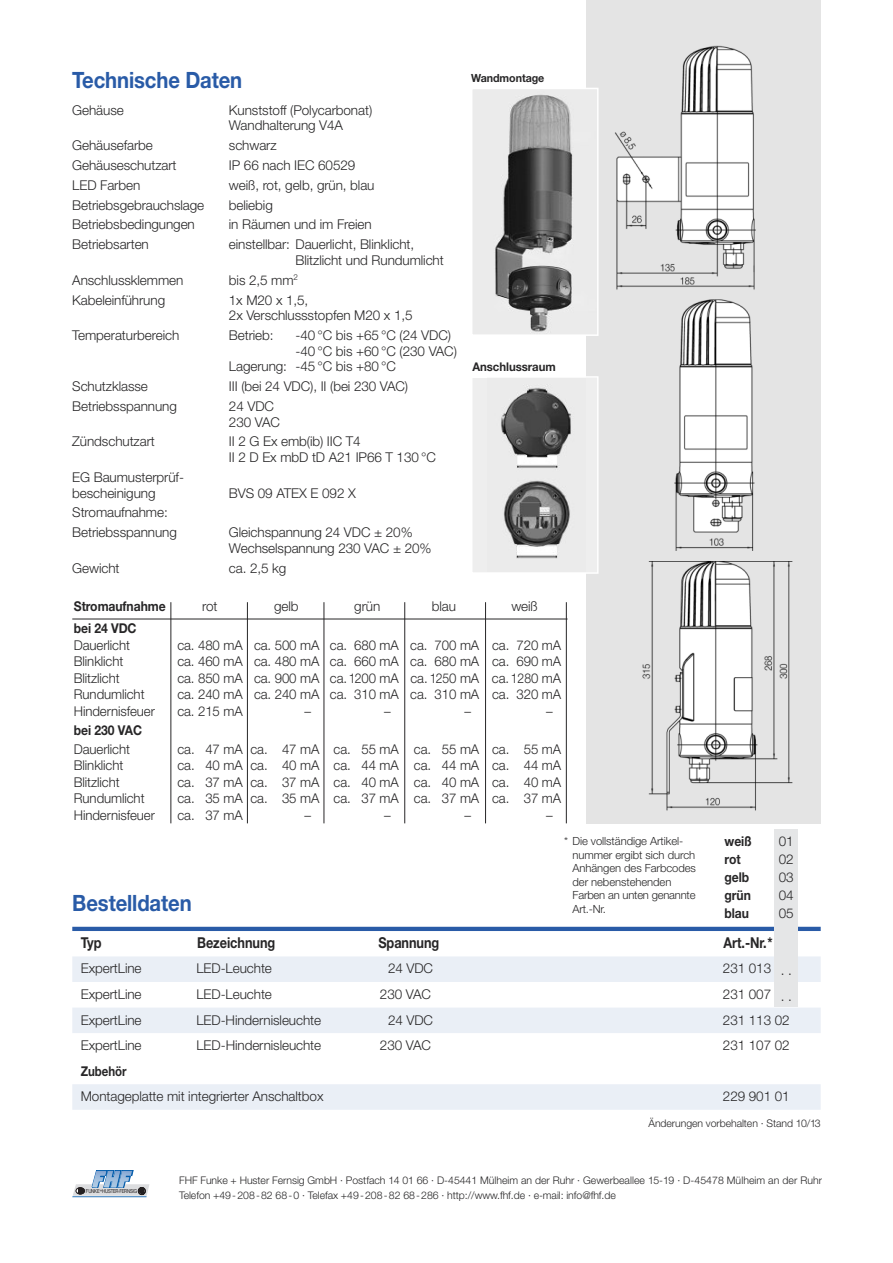
<style>
.page{position:relative;width:893px;height:1263px;background:#fff}
.page>*{position:absolute;margin:0;border:0;box-sizing:border-box;transform-origin:0 0}
.t1{font:700 22.5px "Helvetica Neue";letter-spacing:-.005em;color:#295ba7;scale:.9 1}
.t2{font:700 15px "Helvetica Neue";letter-spacing:-.005em;color:#272627;scale:.85 1}
.t3{font:300 13.5px/15.6px "Helvetica Neue";letter-spacing:-.005em;color:#272627}
.t4{font:700 13.5px "Helvetica Neue";letter-spacing:-.005em;color:#272627;scale:.9 1}
.t5{font:700 13.5px "Helvetica Neue";letter-spacing:-.005em;color:#272627;scale:.85 1}
.t6{font:700 12px "Helvetica Neue";letter-spacing:-.005em;color:#272627;scale:.95 1}
.t7{font:300 11.25px/13.5px "Helvetica Neue";letter-spacing:-.005em;color:#272627}
.t8{font:700 11.25px "Helvetica Neue";letter-spacing:-.005em;color:#272627;scale:.95 1}
.t9{font:300 10.5px/14.9px "Helvetica Neue";letter-spacing:-.005em;color:#272627}
.t10{font:5.55px "Helvetica Neue";letter-spacing:-.05em;color:#231f20;scale:.8 1}
</style>
<div class="page">
<div style="left:72px;top:1170px;width:83px;height:31px;background:linear-gradient(to right,#fff,#fff)"></div>
<hr style="left:72px;top:1196px;width:75px;height:1px;background:#015bab">
<svg style="left:73px;top:1170px;width:76px;height:26px"></svg>
<div style="left:76px;top:1188px;width:9px;height:6px;border:1px solid #231f20;border-radius:50%"></div>
<hr style="left:72px;top:927px;width:749px;height:4px;background:#295ba7">
<div style="left:72px;top:956px;width:749px;height:26px;background:#eaeff6"></div>
<div style="left:72px;top:1007px;width:749px;height:26px;background:#eaeff6"></div>
<div style="left:72px;top:1084px;width:749px;height:26px;background:#eaeff6"></div>
<img style="left:587px;top:0;width:234px;height:823px">
<hr style="left:72px;top:619px;width:496px;height:1px;background:#272627">
<hr style="left:171px;top:602px;width:1px;height:221px;background:#272627">
<hr style="left:247px;top:602px;width:1px;height:221px;background:#272627">
<hr style="left:324px;top:602px;width:1px;height:221px;background:#272627">
<hr style="left:404px;top:602px;width:1px;height:221px;background:#272627">
<hr style="left:485px;top:602px;width:1px;height:221px;background:#272627">
<hr style="left:566px;top:602px;width:1px;height:221px;background:#272627">
<div style="left:774px;top:829px;width:24px;height:177px;background:#e5e6e7"></div>
<div style="left:472px;top:378px;width:125px;height:194px;background:#eee"></div>
<img style="left:501px;top:386px;width:70px;height:173px">
<div style="left:471px;top:376px;width:128px;height:198px;border:2px solid #fff"></div>
<img style="left:474px;top:91px;width:122px;height:242px">
<div style="left:471px;top:88px;width:128px;height:248px;border:2px solid #fff"></div>
<h1 class="t1" style="left:72px;top:72px;width:190px">Technische Daten</h1>
<p class="t3" style="left:72px;top:103px;width:53px">Gehäuse</p>
<p class="t3" style="left:229px;top:103px;width:145px">Kunststoff (Polycarbonat)<br>Wandhalterung V4A</p>
<p class="t3" style="left:72px;top:139px;width:82px">Gehäusefarbe</p>
<p class="t3" style="left:229px;top:139px;width:49px">schwarz</p>
<p class="t3" style="left:72px;top:159px;width:106px">Gehäuseschutzart</p>
<p class="t3" style="left:229px;top:159px;width:128px">IP 66 nach IEC 60529</p>
<p class="t3" style="left:72px;top:178px;width:70px">LED Farben</p>
<p class="t3" style="left:229px;top:178px;width:147px">weiß, rot, gelb, grün, blau</p>
<p class="t3" style="left:72px;top:198px;width:133px">Betriebsgebrauchslage</p>
<p class="t3" style="left:229px;top:198px;width:45px">beliebig</p>
<p class="t3" style="left:72px;top:218px;width:124px">Betriebsbedingungen</p>
<p class="t3" style="left:229px;top:218px;width:144px">in Räumen und im Freien</p>
<p class="t3" style="left:72px;top:238px;width:78px">Betriebsarten</p>
<p class="t3" style="left:296px;top:238px;width:150px;text-indent:-67px">einstellbar: Dauerlicht, Blinklicht,<br>Blitzlicht und Rundumlicht</p>
<p class="t3" style="left:72px;top:273px;width:113px">Anschlussklemmen</p>
<p class="t3" style="left:229px;top:273px;width:71px">bis 2,5 mm<sup>2</sup></p>
<p class="t3" style="left:72px;top:293px;width:94px">Kabeleinführung</p>
<p class="t3" style="left:229px;top:293px;width:185px">1x M20 x 1,5,<br>2x Verschlussstopfen M20 x 1,5</p>
<p class="t3" style="left:72px;top:329px;width:108px">Temperaturbereich</p>
<p class="t3" style="left:229px;top:329px;width:46px">Betrieb:</p>
<p class="t3" style="left:296px;top:329px;width:157px">-40 °C bis +65 °C (24 VDC)</p>
<p class="t3" style="left:296px;top:344px;width:163px">-40 °C bis +60 °C (230 VAC)</p>
<p class="t3" style="left:229px;top:360px;width:169px">Lagerung: -45 °C bis +80 °C</p>
<p class="t3" style="left:72px;top:380px;width:77px">Schutzklasse</p>
<p class="t3" style="left:229px;top:380px;width:181px">III (bei 24 VDC), II (bei 230 VAC)</p>
<p class="t3" style="left:72px;top:400px;width:106px">Betriebsspannung</p>
<p class="t3" style="left:229px;top:400px;width:53px">24 VDC<br>230 VAC</p>
<p class="t3" style="left:72px;top:435px;width:84px">Zündschutzart</p>
<p class="t3" style="left:229px;top:435px;width:209px">II 2 G Ex emb(ib) IIC T4<br>II 2 D Ex mbD tD A21 IP66 T 130 °C</p>
<p class="t3" style="left:72px;top:471px;width:113px">EG Baumusterprüf&shy;bescheinigung</p>
<p class="t3" style="left:229px;top:486px;width:128px">BVS 09 ATEX E 092 X</p>
<p class="t3" style="left:72px;top:504px;width:106px;line-height:19.8px">Stromaufnahme:<br>Betriebsspannung</p>
<p class="t3" style="left:229px;top:526px;width:204px">Gleichspannung 24 VDC ± 20%<br>Wechselspannung 230 VAC ± 20%</p>
<p class="t8" style="left:471px;top:74px;width:79px">Wandmontage</p>
<p class="t6" style="left:472px;top:363px;width:89px">Anschlussraum</p>
<p class="t3" style="left:72px;top:561px;width:49px">Gewicht</p>
<p class="t3" style="left:229px;top:561px;width:59px">ca. 2,5 kg</p>
<p class="t4" style="left:74px;top:601px;width:104px">Stromaufnahme</p>
<p class="t3" style="left:202px;top:600px;width:17px">rot</p>
<p class="t3" style="left:274px;top:600px;width:26px">gelb</p>
<p class="t3" style="left:354px;top:600px;width:28px">grün</p>
<p class="t3" style="left:432px;top:600px;width:26px">blau</p>
<p class="t3" style="left:511px;top:600px;width:28px">weiß</p>
<p class="t4" style="left:74px;top:624px;width:71px">bei 24 VDC</p>
<p class="t3" style="left:74px;top:638px;width:58px">Dauerlicht</p>
<p class="t3" style="left:177px;top:638px;width:385px">ca. 480 mA ca. 500 mA ca. 680 mA ca. 700 mA ca. 720 mA</p>
<p class="t3" style="left:74px;top:655px;width:51px">Blinklicht</p>
<p class="t3" style="left:177px;top:655px;width:385px">ca. 460 mA ca. 480 mA ca. 660 mA ca. 680 mA ca. 690 mA</p>
<p class="t3" style="left:74px;top:671px;width:47px">Blitzlicht</p>
<p class="t3" style="left:177px;top:671px;width:385px">ca. 850 mA ca. 900 mA ca.1200 mA ca. 1250 mA ca.1280 mA</p>
<p class="t3" style="left:74px;top:688px;width:72px">Rundumlicht</p>
<p class="t3" style="left:177px;top:688px;width:385px">ca. 240 mA ca. 240 mA ca. 310 mA ca. 310 mA ca. 320 mA</p>
<p class="t3" style="left:74px;top:704px;width:83px">Hindernisfeuer</p>
<p class="t3" style="left:177px;top:704px;width:67px">ca. 215 mA</p>
<p class="t3" style="left:305px;top:704px;width:8px">–</p>
<p class="t3" style="left:384px;top:704px;width:8px">–</p>
<p class="t3" style="left:464px;top:704px;width:8px">–</p>
<p class="t3" style="left:546px;top:704px;width:8px">–</p>
<p class="t4" style="left:74px;top:725px;width:77px">bei 230 VAC</p>
<p class="t3" style="left:74px;top:742px;width:58px">Dauerlicht</p>
<p class="t3" style="left:177px;top:742px;width:385px">ca. 47 mA ca. 47 mA ca. 55 mA ca. 55 mA ca. 55 mA</p>
<p class="t3" style="left:74px;top:759px;width:51px">Blinklicht</p>
<p class="t3" style="left:177px;top:759px;width:385px">ca. 40 mA ca. 40 mA ca. 44 mA ca. 44 mA ca. 44 mA</p>
<p class="t3" style="left:74px;top:775px;width:47px">Blitzlicht</p>
<p class="t3" style="left:177px;top:775px;width:385px">ca. 37 mA ca. 37 mA ca. 40 mA ca. 40 mA ca. 40 mA</p>
<p class="t3" style="left:74px;top:792px;width:72px">Rundumlicht</p>
<p class="t3" style="left:177px;top:792px;width:385px">ca. 35 mA ca. 35 mA ca. 37 mA ca. 37 mA ca. 37 mA</p>
<p class="t3" style="left:74px;top:808px;width:83px">Hindernisfeuer</p>
<p class="t3" style="left:177px;top:808px;width:67px">ca. 37 mA</p>
<p class="t3" style="left:305px;top:808px;width:8px">–</p>
<p class="t3" style="left:384px;top:808px;width:8px">–</p>
<p class="t3" style="left:464px;top:808px;width:8px">–</p>
<p class="t3" style="left:546px;top:808px;width:8px">–</p>
<p class="t4" style="left:725px;top:836px;width:32px">weiß</p>
<p class="t3" style="left:779px;top:834px;width:16px">01</p>
<p class="t4" style="left:725px;top:854px;width:19px">rot</p>
<p class="t3" style="left:779px;top:852px;width:16px">02</p>
<p class="t4" style="left:725px;top:872px;width:29px">gelb</p>
<p class="t3" style="left:779px;top:870px;width:16px">03</p>
<p class="t4" style="left:725px;top:890px;width:31px">grün</p>
<p class="t3" style="left:779px;top:888px;width:16px">04</p>
<p class="t4" style="left:725px;top:908px;width:29px">blau</p>
<p class="t3" style="left:779px;top:906px;width:16px">05</p>
<p class="t7" style="left:572px;top:836px;width:125px;text-indent:-9px">* Die vollständige Artikel&shy;nummer ergibt sich durch<br>Anhängen des Farbcodes der nebenstehenden<br>Farben an unten genannte<br>Art.-Nr.</p>
<h1 class="t1" style="left:72px;top:895px;width:134px">Bestelldaten</h1>
<p class="t2" style="left:81px;top:937px;width:26px">Typ</p>
<p class="t2" style="left:197px;top:937px;width:93px">Bezeichnung</p>
<p class="t2" style="left:378px;top:937px;width:73px">Spannung</p>
<p class="t2" style="left:724px;top:937px;width:59px">Art.-Nr.*</p>
<p class="t3" style="left:81px;top:962px;width:62px">ExpertLine</p>
<p class="t3" style="left:196px;top:962px;width:77px">LED-Leuchte</p>
<p class="t3" style="left:388px;top:962px;width:47px">24 VDC</p>
<p class="t3" style="left:723px;top:962px;width:50px">231 013</p>
<p class="t3" style="left:81px;top:988px;width:62px">ExpertLine</p>
<p class="t3" style="left:196px;top:988px;width:77px">LED-Leuchte</p>
<p class="t3" style="left:380px;top:988px;width:53px">230 VAC</p>
<p class="t3" style="left:723px;top:988px;width:50px">231 007</p>
<p class="t3" style="left:81px;top:1013px;width:62px">ExpertLine</p>
<p class="t3" style="left:196px;top:1013px;width:126px">LED-Hindernisleuchte</p>
<p class="t3" style="left:388px;top:1013px;width:47px">24 VDC</p>
<p class="t3" style="left:723px;top:1013px;width:68px">231 113 02</p>
<p class="t3" style="left:81px;top:1039px;width:62px">ExpertLine</p>
<p class="t3" style="left:196px;top:1039px;width:126px">LED-Hindernisleuchte</p>
<p class="t3" style="left:380px;top:1039px;width:53px">230 VAC</p>
<p class="t3" style="left:723px;top:1039px;width:68px">231 107 02</p>
<p class="t5" style="left:81px;top:1066px;width:55px">Zubehör</p>
<p class="t3" style="left:81px;top:1090px;width:244px">Montageplatte mit integrierter Anschaltbox</p>
<p class="t3" style="left:723px;top:1090px;width:68px">229 901 01</p>
<p class="t9" style="left:648px;top:1116px;width:174px">Änderungen vorbehalten · Stand 10/13</p>
<p class="t3" style="left:781px;top:959px;width:13px;line-height:25.5px">. . . .</p>
<p class="t10" style="left:86px;top:1189px;width:65px">FUNKE+HUSTER<sup>•</sup>FERNSIG</p>
<p class="t9" style="left:179px;top:1174px;width:644px">FHF Funke + Huster Fernsig GmbH · Postfach 14 01 66 · D-45441 Mülheim an der Ruhr · Gewerbeallee 15-19 · D-45478 Mülheim an der Ruhr<br>Telefon +49-208-82 68-0 · Telefax +49-208-82 68-286 · http://www.fhf.de · e-mail: info@fhf.de</p>
</div>
